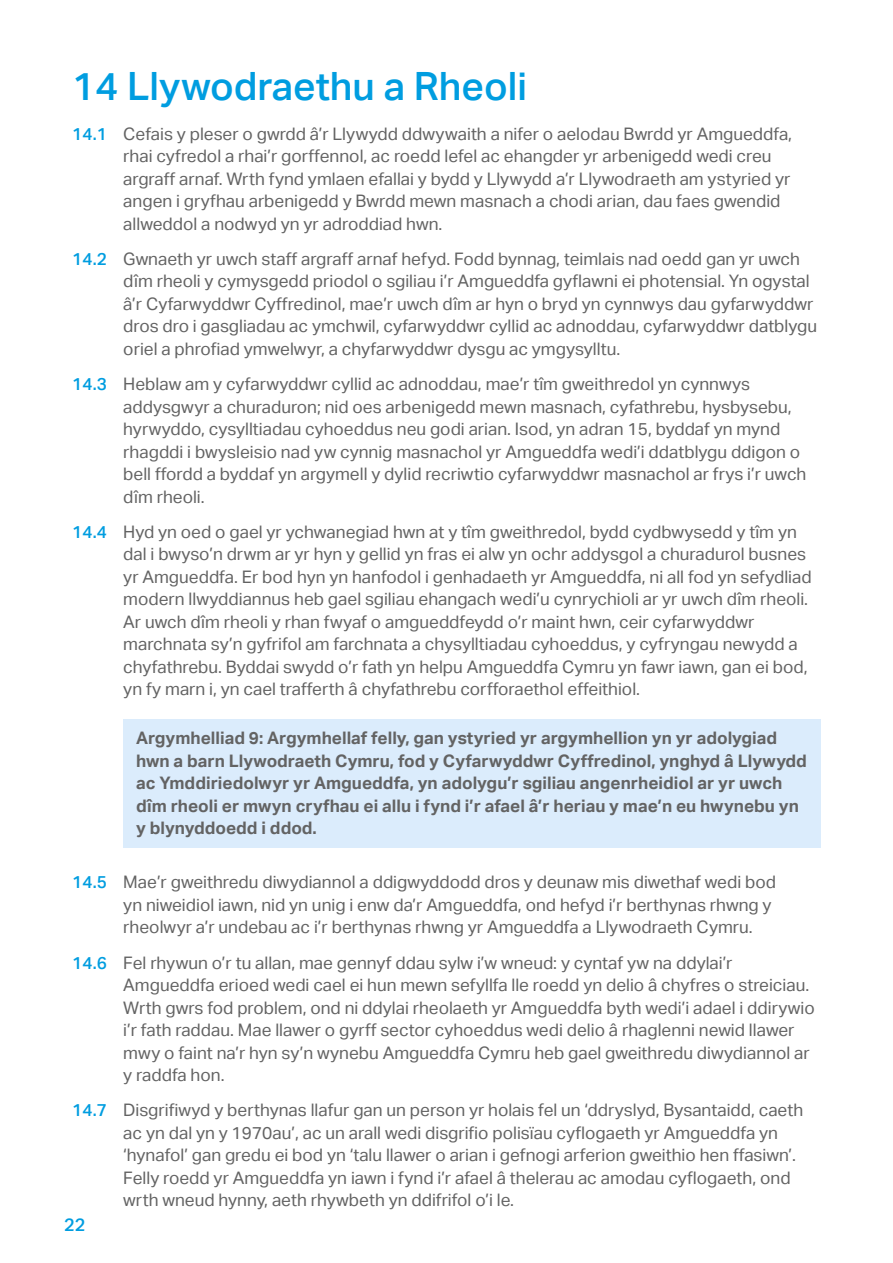
<style>
.page{position:relative;width:893px;height:1263px;background:#fff}
.page>*{position:absolute;margin:0;border:0;box-sizing:border-box;transform-origin:0 0}
.New_Subheading{font:500 39px "Aktiv Grotesk";color:#009de0}
.t1{font:500 18px "Aktiv Grotesk";color:#009de0}
.New_body{font:17.25px/22.5px "Aktiv Grotesk";color:#636363}
.t2{font:700 17.25px/22.5px "Aktiv Grotesk";color:#636363}
.s1{font-weight:500;color:#009de0}
</style>
<div class="page">
<div style="left:123px;top:719px;width:698px;height:129px;background:#dbecfc"></div>
<h1 class="New_Subheading" style="left:72px;top:64px;width:456px">14 Llywodraethu a Rheoli</h1>
<p class="New_body" style="left:123px;top:122px;width:670px;text-indent:-51px"><span class="s1">14.1</span> Cefais y pleser o gwrdd â’r Llywydd ddwywaith a nifer o aelodau Bwrdd yr Amgueddfa, rhai cyfredol a rhai’r gorffennol, ac roedd lefel ac ehangder yr arbenigedd wedi creu argraff arnaf. Wrth fynd ymlaen efallai y bydd y Llywydd a’r Llywodraeth am ystyried yr angen i gryfhau arbenigedd y Bwrdd mewn masnach a chodi arian, dau faes gwendid allweddol a nodwyd yn yr adroddiad hwn.</p>
<p class="New_body" style="left:123px;top:248px;width:695px;text-indent:-51px"><span class="s1">14.2</span> Gwnaeth yr uwch staff argraff arnaf hefyd. Fodd bynnag, teimlais nad oedd gan yr uwch dîm rheoli y cymysgedd priodol o sgiliau i’r Amgueddfa gyflawni ei photensial. Yn ogystal â’r Cyfarwyddwr Cyffredinol, mae’r uwch dîm ar hyn o bryd yn cynnwys dau gyfarwyddwr dros dro i gasgliadau ac ymchwil, cyfarwyddwr cyllid ac adnoddau, cyfarwyddwr datblygu oriel a phrofiad ymwelwyr, a chyfarwyddwr dysgu ac ymgysylltu.</p>
<p class="New_body" style="left:123px;top:373px;width:685px;text-indent:-51px"><span class="s1">14.3</span> Heblaw am y cyfarwyddwr cyllid ac adnoddau, mae’r tîm gweithredol yn cynnwys addysgwyr a churaduron; nid oes arbenigedd mewn masnach, cyfathrebu, hysbysebu, hyrwyddo, cysylltiadau cyhoeddus neu godi arian. Isod, yn adran 15, byddaf yn mynd rhagddi i bwysleisio nad yw cynnig masnachol yr Amgueddfa wedi’i ddatblygu ddigon o bell ffordd a byddaf yn argymell y dylid recriwtio cyfarwyddwr masnachol ar frys i’r uwch dîm rheoli.</p>
<p class="New_body" style="left:123px;top:521px;width:690px;text-indent:-51px"><span class="s1">14.4</span> Hyd yn oed o gael yr ychwanegiad hwn at y tîm gweithredol, bydd cydbwysedd y tîm yn dal i bwyso’n drwm ar yr hyn y gellid yn fras ei alw yn ochr addysgol a churadurol busnes yr Amgueddfa. Er bod hyn yn hanfodol i genhadaeth yr Amgueddfa, ni all fod yn sefydliad modern llwyddiannus heb gael sgiliau ehangach wedi’u cynrychioli ar yr uwch dîm rheoli.<br>Ar uwch dîm rheoli y rhan fwyaf o amgueddfeydd o’r maint hwn, ceir cyfarwyddwr marchnata sy’n gyfrifol am farchnata a chysylltiadau cyhoeddus, y cyfryngau newydd a chyfathrebu. Byddai swydd o’r fath yn helpu Amgueddfa Cymru yn fawr iawn, gan ei bod, yn fy marn i, yn cael trafferth â chyfathrebu corfforaethol effeithiol.</p>
<p class="t2" style="left:136px;top:727px;width:672px">Argymhelliad 9: Argymhellaf felly, gan ystyried yr argymhellion yn yr adolygiad hwn a barn Llywodraeth Cymru, fod y Cyfarwyddwr Cyffredinol, ynghyd â Llywydd ac Ymddiriedolwyr yr Amgueddfa, yn adolygu’r sgiliau angenrheidiol ar yr uwch dîm rheoli er mwyn cryfhau ei allu i fynd i’r afael â’r heriau y mae’n eu hwynebu yn y blynyddoedd i ddod.</p>
<p class="New_body" style="left:123px;top:871px;width:654px;text-indent:-51px"><span class="s1">14.5</span> Mae’r gweithredu diwydiannol a ddigwyddodd dros y deunaw mis diwethaf wedi bod yn niweidiol iawn, nid yn unig i enw da’r Amgueddfa, ond hefyd i’r berthynas rhwng y rheolwyr a’r undebau ac i’r berthynas rhwng yr Amgueddfa a Llywodraeth Cymru.</p>
<p class="New_body" style="left:123px;top:951px;width:693px;text-indent:-51px"><span class="s1">14.6</span> Fel rhywun o’r tu allan, mae gennyf ddau sylw i’w wneud: y cyntaf yw na ddylai’r Amgueddfa erioed wedi cael ei hun mewn sefyllfa lle roedd yn delio â chyfres o streiciau.<br>Wrth gwrs fod problem, ond ni ddylai rheolaeth yr Amgueddfa byth wedi’i adael i ddirywio i’r fath raddau. Mae llawer o gyrff sector cyhoeddus wedi delio â rhaglenni newid llawer mwy o faint na’r hyn sy’n wynebu Amgueddfa Cymru heb gael gweithredu diwydiannol ar y raddfa hon.</p>
<p class="New_body" style="left:123px;top:1099px;width:681px;text-indent:-51px"><span class="s1">14.7</span> Disgrifiwyd y berthynas llafur gan un person yr holais fel un ‘ddryslyd, Bysantaidd, caeth ac yn dal yn y 1970au’, ac un arall wedi disgrifio polisïau cyflogaeth yr Amgueddfa yn ‘hynafol’ gan gredu ei bod yn ‘talu llawer o arian i gefnogi arferion gweithio hen ffasiwn’.<br>Felly roedd yr Amgueddfa yn iawn i fynd i’r afael â thelerau ac amodau cyflogaeth, ond wrth wneud hynny, aeth rhywbeth yn ddifrifol o’i le.</p>
<p class="t1" style="left:64px;top:1214px;width:23px">22</p>
</div>
